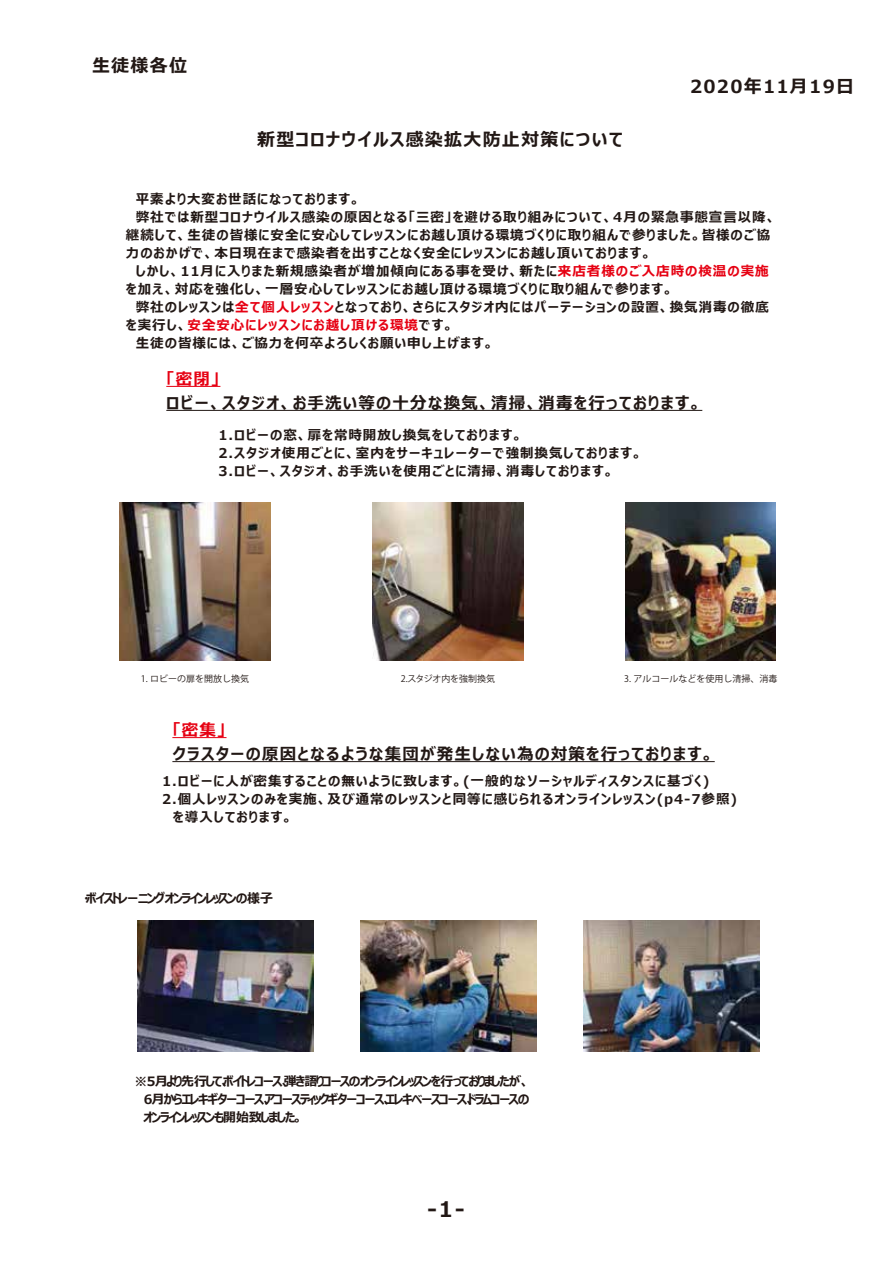
<style>
.page{position:relative;width:893px;height:1263px;background:#fff}
.page>*{position:absolute;margin:0;border:0;box-sizing:border-box;transform-origin:0 0}
.t1{font:700 21.45px "Meiryo UI";color:#221815}
.t2{font:700 18px "Meiryo UI";letter-spacing:.07em;color:#221815}
.t3{font:700 16.5px "Meiryo UI";letter-spacing:.07em;color:#221815}
.t4{font:700 16.5px "Meiryo UI";color:#e60012}
.t5{font:700 13.5px/18px "Meiryo UI";letter-spacing:.07em;color:#221815}
.t6{font:700 12.9px/18px "Meiryo UI";letter-spacing:-.145em;color:#221714;text-align:justify}
.t7{font:9px "Koz Go Pr 6 N";color:#221815}
.t8{font:9px "Koz Go Pr 6 N";letter-spacing:-.02em;color:#221815}
.s1{color:#e60012}
</style>
<div class="page">
<hr style="left:166px;top:386px;width:54px;height:1px;background:#e60012">
<hr style="left:166px;top:410px;width:536px;height:1px;background:#221815">
<hr style="left:172px;top:737px;width:55px;height:1px;background:#e60012">
<hr style="left:172px;top:761px;width:543px;height:1px;background:#221815">
<img style="left:584px;top:920px;width:176px;height:132px">
<img style="left:361px;top:920px;width:176px;height:132px">
<img style="left:138px;top:920px;width:176px;height:132px">
<img style="left:120px;top:503px;width:150px;height:157px">
<img style="left:373px;top:503px;width:150px;height:157px">
<img style="left:626px;top:503px;width:150px;height:157px">
<h2 class="t2" style="left:92px;top:53px;width:97px">生徒様各位</h2>
<h2 class="t2" style="left:257px;top:126px;width:367px">新型コロナウイルス感染拡大防止対策について</h2>
<h2 class="t2" style="left:690px;top:74px;width:166px">2020年11月19日</h2>
<p class="t5" style="left:126px;top:191px;width:651px">　平素より大変お世話になっております。<br>　弊社では新型コロナウイルス感染の原因となる「三密」を避ける取り組みについて、4月の緊急事態宣言以降、継続して、生徒の皆様に安全に安心してレッスンにお越し頂ける環境づくりに取り組んで参りました。皆様のご協力のおかげで、本日現在まで感染者を出すことなく安全にレッスンにお越し頂いております。<br>　しかし、11月に入りまた新規感染者が増加傾向にある事を受け、新たに<span class="s1">来店者様のご入店時の検温の実施</span>を加え、対応を強化し、一層安心してレッスンにお越し頂ける環境づくりに取り組んで参ります。<br>　弊社のレッスンは<span class="s1">全て個人レッスン</span>となっており、さらにスタジオ内にはパーテーションの設置、換気消毒の徹底を実行し、<span class="s1">安全安心にレッスンにお越し頂ける環境</span>です。<br>　生徒の皆様には、ご協力を何卒よろしくお願い申し上げます。</p>
<p class="t4" style="left:166px;top:367px;width:54px">「密閉」</p>
<p class="t3" style="left:166px;top:391px;width:536px">ロビー、スタジオ、お手洗い等の十分な換気、清掃、消毒を行っております。</p>
<p class="t5" style="left:218px;top:427px;width:425px">1.ロビーの窓、扉を常時開放し換気をしております。<br>2.スタジオ使用ごとに、室内をサーキュレーターで強制換気しております。<br>3.ロビー、スタジオ、お手洗いを使用ごとに清掃、消毒しております。</p>
<p class="t7" style="left:141px;top:673px;width:110px">1. ロビーの扉を開放し換気</p>
<p class="t8" style="left:401px;top:673px;width:96px">2.スタジオ内を強制換気</p>
<p class="t7" style="left:624px;top:673px;width:155px">3. アルコールなどを使用し清掃、消毒</p>
<p class="t4" style="left:172px;top:718px;width:54px">「密集」</p>
<p class="t3" style="left:172px;top:742px;width:543px">クラスターの原因となるような集団が発生しない為の対策を行っております。</p>
<p class="t5" style="left:162px;top:773px;width:549px">1.ロビーに人が密集することの無いように致します。(一般的なソーシャルディスタンスに基づく)</p>
<p class="t5" style="left:162px;top:791px;width:577px">2.個人レッスンのみを実施、及び通常のレッスンと同等に感じられるオンラインレッスン(p4-7参照)</p>
<p class="t5" style="left:173px;top:809px;width:121px">を導入しております。</p>
<p class="t6" style="left:83px;top:889px;width:191px">・ボイストレーニングオンラインレッスンの様子</p>
<p class="t6" style="left:143px;top:1073px;width:388px;text-indent:-8px">※5月より先行して、ボイトレコース、弾き語りコースのオンラインレッスンを行っておりましたが、6月からエレキギターコース、アコースティックギターコース、エレキベースコース、ドラムコースのオンラインレッスンも開始致しました。</p>
<h1 class="t1" style="left:427px;top:1194px;width:39px">-1-</h1>
</div>
